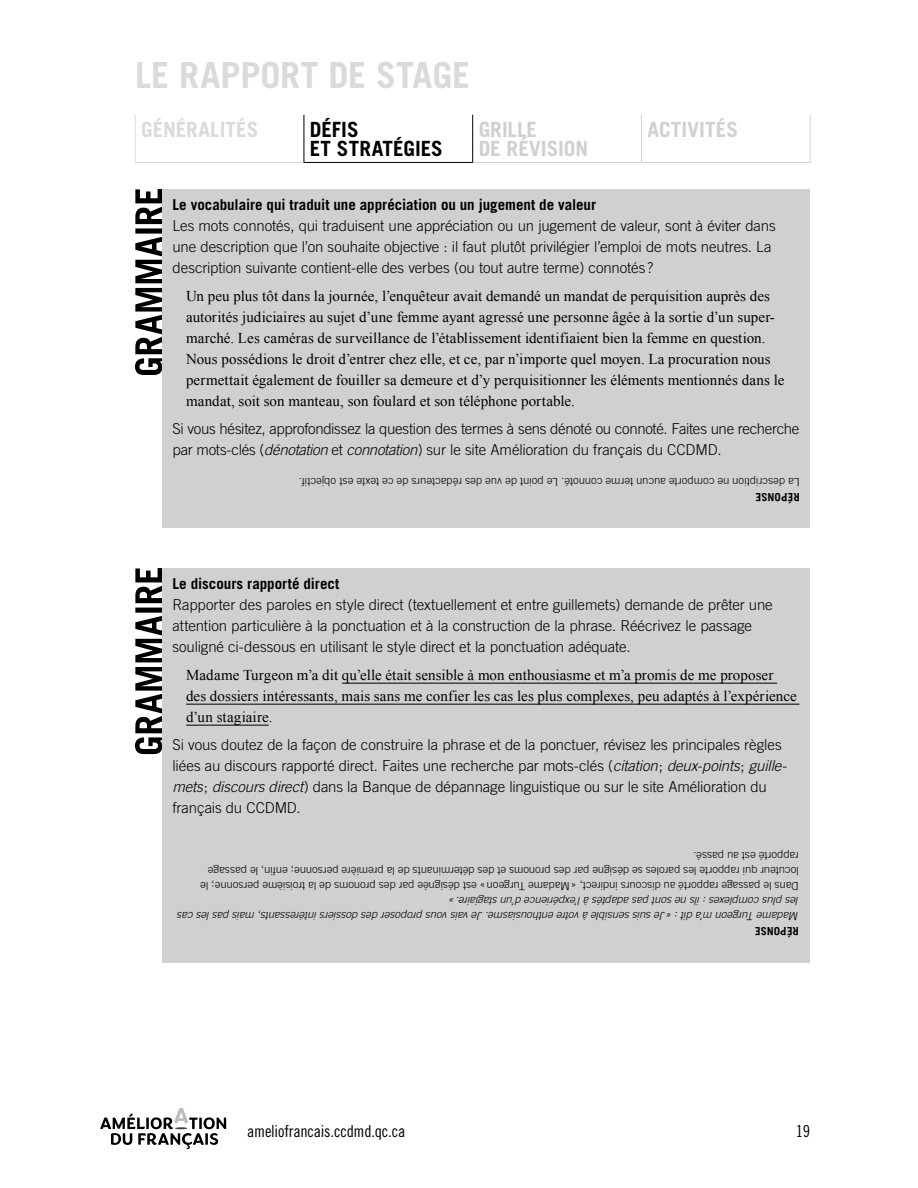
<style>
.page{position:relative;width:918px;height:1188px;background:#fff}
.page>*{position:absolute;margin:0;border:0;box-sizing:border-box;transform-origin:0 0}
._01-TITRE_ÉTAPE{font:700 36px "Trade Gothic";letter-spacing:-.005em;color:#dadada}
.t1{font:700 21px/19.5px "Trade Gothic";letter-spacing:.005em;color:#d0d0d0}
.t2{font:700 21px "Trade Gothic";color:#000}
.t3{font:700 21px "Trade Gothic";color:#dadada}
.t4{font:16.5px "Trade Gothic Cond Eighteen";letter-spacing:-.01em;color:#000}
._00-TC_copie{font:300 15px/21px "Trade Gothic";letter-spacing:-.005em;color:#000}
.EXEMPLE_GRAMMAIRE{font:15px/21px "Times New Roman";letter-spacing:.005em;color:#000}
._05-EXEMPLE_TEXTE{font:15px/21px "Times New Roman";letter-spacing:.005em;color:#000}
._00-TC_copie-2{font:700 15px "Trade Gothic";color:#000}
._04-NOTE{font:300 11.25px/15px "Trade Gothic";color:#000}
._04-NOTE-2{font:italic 300 11.25px/15px "Trade Gothic";letter-spacing:-.005em;color:#000}
._04-NOTE-3{font:700 11.25px "Trade Gothic";letter-spacing:.015em;color:#000}
.s1{font-style:italic}
</style>
<div class="page">
<svg style="left:100px;top:1108px;width:126px;height:41px"></svg>
<svg style="left:303px;top:115px;width:507px;height:47px"></svg>
<hr style="left:473px;top:162px;width:168px;height:1px;background:#d0d0d0">
<hr style="left:641px;top:162px;width:169px;height:1px;background:#d0d0d0">
<hr style="left:641px;top:115px;width:1px;height:47px;background:#d0d0d0">
<hr style="left:810px;top:115px;width:1px;height:47px;background:#d0d0d0">
<hr style="left:135px;top:115px;width:1px;height:47px;background:#dadada">
<hr style="left:135px;top:162px;width:169px;height:1px;background:#dadada">
<hr style="left:304px;top:115px;width:1px;height:47px;background:#000">
<hr style="left:472px;top:115px;width:1px;height:47px;background:#000">
<hr style="left:304px;top:162px;width:169px;height:1px;background:#000">
<svg style="left:135px;top:568px;width:27px;height:186px"></svg>
<div style="left:162px;top:568px;width:648px;height:394px;background:#d0d0d0"></div>
<hr style="left:342px;top:683px;width:435px;height:1px;background:#000">
<hr style="left:186px;top:704px;width:614px;height:1px;background:#000">
<hr style="left:186px;top:725px;width:83px;height:1px;background:#000">
<svg style="left:135px;top:189px;width:27px;height:186px"></svg>
<div style="left:162px;top:189px;width:648px;height:338px;background:#d0d0d0"></div>
<p class="_01-TITRE_ÉTAPE" style="left:135px;top:53px;width:337px">LE RAPPORT DE STAGE</p>
<p class="t3" style="left:141px;top:117px;width:119px">GÉNÉRALITÉS</p>
<p class="t2" style="left:310px;top:117px;width:50px">DÉFIS</p>
<p class="t2" style="left:310px;top:136px;width:134px">ET STRATÉGIES</p>
<p class="t1" style="left:479px;top:119px;width:111px">GRILLE<br>DE RÉVISION</p>
<p class="t1" style="left:647px;top:119px;width:92px">ACTIVITÉS</p>
<p class="_00-TC_copie-2" style="left:172px;top:196px;width:425px">Le vocabulaire qui traduit une appréciation ou un jugement de valeur</p>
<p class="_00-TC_copie" style="left:172px;top:215px;width:605px">Les mots connotés, qui traduisent une appréciation ou un jugement de valeur, sont à éviter dans une description que l’on souhaite objective : il faut plutôt privilégier l’emploi de mots neutres. La description suivante contient-elle des verbes (ou tout autre terme) connotés ?</p>
<p class="EXEMPLE_GRAMMAIRE" style="left:186px;top:285px;width:600px">Un peu plus tôt dans la journée, l’enquêteur avait demandé un mandat de perquisition auprès des autorités judiciaires au sujet d’une femme ayant agressé une personne âgée à la sortie d’un super&shy;marché. Les caméras de surveillance de l’établissement identifiaient bien la femme en question.<br>Nous possédions le droit d’entrer chez elle, et ce, par n’importe quel moyen. La procuration nous permettait également de fouiller sa demeure et d’y perquisitionner les éléments mentionnés dans le mandat, soit son manteau, son foulard et son téléphone portable.</p>
<p class="_00-TC_copie" style="left:172px;top:418px;width:628px">Si vous hésitez, approfondissez la question des termes à sens dénoté ou connoté. Faites une recherche par mots-clés (<span class="s1">dénotation</span> et <span class="s1">connotation</span>) sur le site Amélioration du français du CCDMD.</p>
<p class="_04-NOTE-3" style="left:800px;top:504px;width:46px;rotate:-180deg">RÉPONSE</p>
<p class="_04-NOTE" style="left:800px;top:490px;width:502px;rotate:-180deg">La description ne comporte aucun terme connoté. Le point de vue des rédacteurs de ce texte est objectif.</p>
<p class="_00-TC_copie-2" style="left:172px;top:575px;width:168px">Le discours rapporté direct</p>
<p class="_00-TC_copie" style="left:172px;top:594px;width:602px">Rapporter des paroles en style direct (textuellement et entre guillemets) demande de prêter une attention particulière à la ponctuation et à la construction de la phrase. Réécrivez le passage souligné ci-dessous en utilisant le style direct et la ponctuation adéquate.</p>
<p class="_05-EXEMPLE_TEXTE" style="left:186px;top:664px;width:612px">Madame Turgeon m’a dit qu’elle était sensible à mon enthousiasme et m’a promis de me proposer des dossiers intéressants, mais sans me confier les cas les plus complexes, peu adaptés à l’expérience d’un stagiaire.</p>
<p class="_00-TC_copie" style="left:172px;top:734px;width:616px">Si vous doutez de la façon de construire la phrase et de la ponctuer, révisez les principales règles liées au discours rapporté direct. Faites une recherche par mots-clés (<span class="s1">citation</span>; <span class="s1">deux-points</span>; <span class="s1">guille&shy;mets</span>; <span class="s1">discours direct</span>) dans la Banque de dépannage linguistique ou sur le site Amélioration du français du CCDMD.</p>
<p class="_04-NOTE" style="left:799px;top:894px;width:600px;rotate:-180deg">Dans le passage rapporté au discours indirect, «Madame Turgeon » est désignée par des pronoms de la troisième personne; le locuteur qui rapporte les paroles se désigne par des pronoms et des déterminants de la première personne; enfin, le passage rapporté est au passé.</p>
<p class="_04-NOTE-2" style="left:799px;top:924px;width:623px;rotate:-180deg">Madame Turgeon m’a dit : «Je suis sensible à votre enthousiasme. Je vais vous proposer des dossiers intéressants, mais pas les cas les plus complexes : ils ne sont pas adaptés à l’expérience d’un stagiaire.»</p>
<p class="_04-NOTE-3" style="left:799px;top:938px;width:46px;rotate:-180deg">RÉPONSE</p>
<p class="t4" style="left:247px;top:1122px;width:160px">ameliofrancais.ccdmd.qc.ca</p>
<p class="t4" style="left:796px;top:1122px;width:16px">19</p>
</div>
